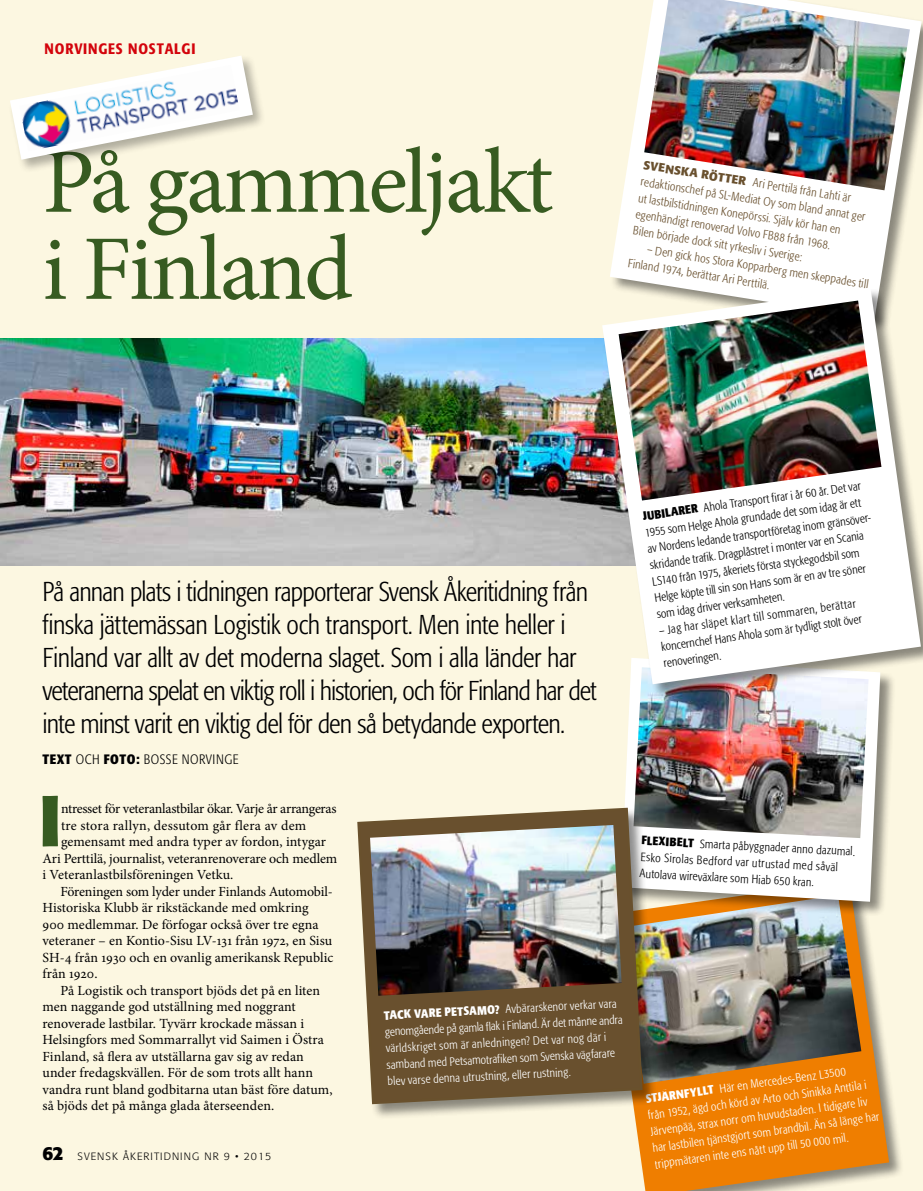
<style>
.page{position:relative;width:923px;height:1191px;background:#fcf7e1}
.page>*{position:absolute;margin:0;border:0;box-sizing:border-box;transform-origin:0 0}
.t1{font:92.25px/87px "Minion Pro";letter-spacing:-.03em;color:#375b21}
.t2{font:700 71.25px "Formata OT Condenced";color:#375b21}
.t3{font:300 27px/33px "Formata OT Condenced";letter-spacing:-.02em;color:#000001}
.t4{font:500 15px "Formata OT Condenced";letter-spacing:.055em;color:#d3030b}
.t5{font:13.95px "Minion Pro";color:#000001}
.t6{font:13.95px "Minion Pro";letter-spacing:-.025em;color:#000001}
.t7{font:13.95px "Minion Pro";letter-spacing:.02em;color:#000001}
.t8{font:300 13.5px "Formata OT Condenced";letter-spacing:.04em;color:#000001}
.t9{font:300 12px/16.5px "Formata OT Condenced";color:#000001}
.t10{font:300 12px/16.5px "Formata OT Condenced";color:#fff}
.t11{font:300 12px/16.5px "Formata OT Condenced";color:#69502e}
.t12{font:700 12px "Formata OT";color:#69502e}
.t13{font:300 10.5px "Formata OT";letter-spacing:.1em;color:#000001}
.s1{font-weight:700}
.s2{font-weight:700;font-size:18.75px}
</style>
<div class="page">
<img style="left:0;top:338px;width:600px;height:228px">
<div style="left:606px;top:880px;width:298px;height:311px;background:#000001;opacity:.45"></div>
<svg style="left:606px;top:917px;width:285px;height:274px"></svg>
<svg style="left:642px;top:1059px;width:245px;height:125px;background:#e9820d"></svg>
<img style="left:658px;top:917px;width:203px;height:166px">
<hr style="left:922px;top:856px;width:1px;height:335px;background:#375b21">
<div style="left:620px;top:657px;width:275px;height:260px;background:#000001;opacity:.45"></div>
<svg style="left:621px;top:699px;width:259px;height:202px;background:#f3f1ec"></svg>
<img style="left:633px;top:699px;width:235px;height:139px">
<img style="left:610px;top:0;width:313px;height:285px">
<div style="left:357px;top:807px;width:301px;height:312px;background:#000001;opacity:.45"></div>
<img style="left:357px;top:806px;width:287px;height:299px">
<div style="left:602px;top:287px;width:321px;height:412px;background:#000001;opacity:.45"></div>
<img style="left:600px;top:285px;width:323px;height:401px">
<div style="left:8px;top:54px;width:258px;height:119px;background:#000001;opacity:.3"></div>
<svg style="left:10px;top:56px;width:243px;height:104px"></svg>
<img style="left:19px;top:65px;width:220px;height:86px">
<p class="t4" style="left:45px;top:40px;width:152px">NORVINGES NOSTALGI</p>
<h1 class="t1" style="left:43px;top:139px;width:512px">På gammeljakt i Finland</h1>
<p class="t12" style="left:644px;top:157px;width:106px;rotate:9deg">SVENSKA RÖTTER</p>
<p class="t11" style="left:642px;top:173px;width:229px;rotate:9deg">redaktionschef på SL-Mediat Oy som bland annat ger</p>
<p class="t11" style="left:754px;top:174px;width:100px;rotate:9deg">Ari Perttilä från Lahti är</p>
<p class="t11" style="left:639px;top:189px;width:206px;rotate:9deg">ut lastbilstidningen Konepörssi. Själv kör han en egenhändigt renoverad Volvo FB88 från 1968.<br>Bilen började dock sitt yrkesliv i Sverige:</p>
<p class="t11" style="left:632px;top:238px;width:242px;text-indent:17px;rotate:9deg">– Den gick hos Stora Kopparberg men skeppades till<br>Finland 1974, berättar Ari Perttilä.</p>
<p class="t3" style="left:43px;top:575px;width:555px">På annan plats i tidningen rapporterar Svensk Åkeritidning från finska jättemässan Logistik och transport. Men inte heller i Finland var allt av det moderna slaget. Som i alla länder har veteranerna spelat en viktig roll i historien, och för Finland har det inte minst varit en viktig del för den så betydande exporten.</p>
<p class="t8" style="left:43px;top:751px;width:197px"><span class="s1">TEXT</span> OCH <span class="s1">FOTO:</span> BOSSE NORVINGE</p>
<p class="t9" style="left:642px;top:508px;width:230px;rotate:-8deg"><span class="s1">JUBILARER</span> Ahola Transport firar i år 60 år. Det var 1955 som Helge Ahola grundade det som idag är ett av Nordens ledande transportföretag inom gränsöver&shy;skridande trafik. Dragplåstret i monter var en Scania LS140 från 1975, åkeriets första styckegodsbil som Helge köpte till sin son Hans som är en av tre söner som idag driver verksamheten.</p>
<p class="t9" style="left:658px;top:622px;width:204px;rotate:-8deg">– Jag har släpet klart till sommaren, berättar koncernchef Hans Ahola som är tydligt stolt över renoveringen.</p>
<h2 class="t2" style="left:40px;top:777px;width:22px">I</h2>
<p class="t6" style="left:61px;top:799px;width:277px">ntresset för veteranlastbilar ökar. Varje år arrangeras</p>
<p class="t7" style="left:61px;top:816px;width:247px">tre stora rallyn, dessutom går flera av dem</p>
<p class="t5" style="left:61px;top:832px;width:266px">gemensamt med andra typer av fordon, intygar</p>
<p class="t5" style="left:43px;top:849px;width:296px">Ari Perttilä, journalist, veteranrenoverare och medlem</p>
<p class="t5" style="left:43px;top:865px;width:192px">i Veteranlastbilsföreningen Vetku.</p>
<p class="t5" style="left:61px;top:882px;width:274px">Föreningen som lyder under Finlands Automobil-</p>
<p class="t5" style="left:43px;top:898px;width:268px">Historiska Klubb är rikstäckande med omkring</p>
<p class="t5" style="left:43px;top:915px;width:277px">900 medlemmar. De förfogar också över tre egna</p>
<p class="t5" style="left:43px;top:931px;width:291px">veteraner – en Kontio-Sisu LV-131 från 1972, en Sisu</p>
<p class="t5" style="left:43px;top:948px;width:292px">SH-4 från 1930 och en ovanlig amerikansk Republic</p>
<p class="t5" style="left:43px;top:964px;width:57px">från 1920.</p>
<p class="t5" style="left:61px;top:981px;width:261px">På Logistik och transport bjöds det på en liten</p>
<p class="t5" style="left:43px;top:997px;width:255px">men naggande god utställning med noggrant</p>
<p class="t5" style="left:43px;top:1014px;width:263px">renoverade lastbilar. Tyvärr krockade mässan i</p>
<p class="t5" style="left:43px;top:1030px;width:283px">Helsingfors med Sommarrallyt vid Saimen i Östra</p>
<p class="t5" style="left:43px;top:1047px;width:263px">Finland, så flera av utställarna gav sig av redan</p>
<p class="t5" style="left:43px;top:1063px;width:272px">under fredagskvällen. För de som trots allt hann</p>
<p class="t5" style="left:43px;top:1080px;width:291px">vandra runt bland godbitarna utan bäst före datum,</p>
<p class="t5" style="left:43px;top:1096px;width:233px">så bjöds det på många glada återseenden.</p>
<p class="t13" style="left:43px;top:1150px;width:230px"><span class="s2">62</span> SVENSK ÅKERITIDNING NR 9 • 2015</p>
<p class="t9" style="left:642px;top:832px;width:215px;rotate:3deg"><span class="s1">FLEXIBELT</span> Smarta påbyggnader anno dazumal.<br>Esko Sirolas Bedford var utrustad med såväl<br>Autolava wireväxlare som Hiab 650 kran.</p>
<p class="t10" style="left:384px;top:1007px;width:239px;rotate:-3deg"><span class="s1">TACK VARE PETSAMO?</span> Avbärarskenor verkar vara genomgående på gamla flak i Finland. Är det månne andra världskriget som är anledningen? Det var nog där i samband med Petsamotrafiken som Svenska vägfarare blev varse denna utrustning, eller rustning.</p>
<p class="t10" style="left:644px;top:1091px;width:230px;rotate:-8deg"><span class="s1">STJÄRNFYLLT</span> Här en Mercedes-Benz L3500<br>från 1952, ägd och körd av Arto och Sinikka Anttila i Järvenpää, strax norr om huvudstaden. I tidigare liv har lastbilen tjänstgjort som brandbil. Än så länge har trippmätaren inte ens nått upp till 50 000 mil.</p>
</div>
